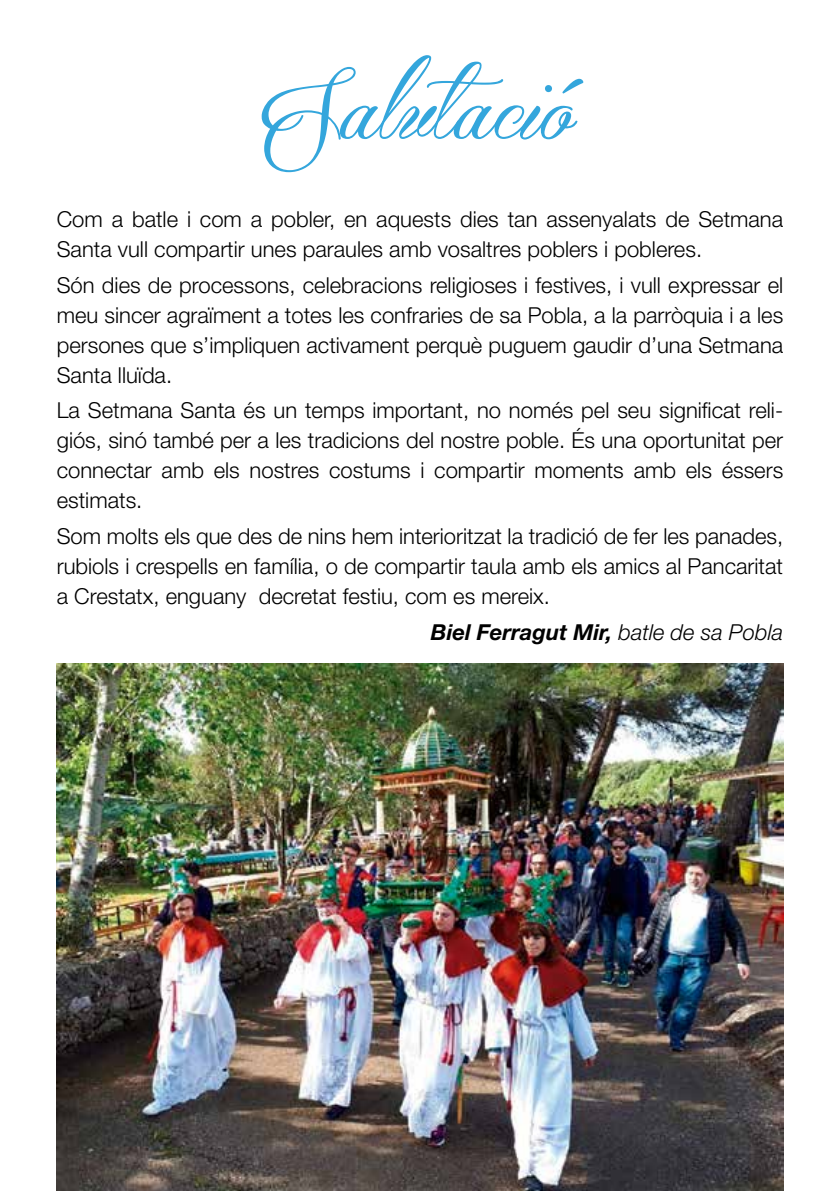
<style>
.page{position:relative;width:840px;height:1191px;background:#fff}
.page>*{position:absolute;margin:0;border:0;box-sizing:border-box;transform-origin:0 0}
.t1{font:120px "Qaskin Black Personal Use";color:#34a6dc}
.t2{font:300 22px/30px "Helvetica Neue LT Std";color:#000;text-align:justify}
.t3{font:italic 700 22px "Helvetica Neue LT Std";color:#000}
.s1{font-weight:300}
</style>
<div class="page">
<img style="left:57px;top:663px;width:725px;height:528px">
<h1 class="t1" style="left:261px;top:39px;width:316px">Salutació</h1>
<p class="t2" style="left:57px;top:204px;width:727px">Com a batle i com a pobler, en aquests dies tan assenyalats de Setmana<br>Santa vull compartir unes paraules amb vosaltres poblers i pobleres.</p>
<p class="t2" style="left:57px;top:269px;width:727px">Són dies de processons, celebracions religioses i festives, i vull expressar el meu sincer agraïment a totes les confraries de sa Pobla, a la parròquia i a les persones que s’impliquen activament perquè puguem gaudir d’una Setmana Santa lluïda.</p>
<p class="t2" style="left:57px;top:395px;width:727px">La Setmana Santa és un temps important, no només pel seu significat reli&shy;giós, sinó també per a les tradicions del nostre poble. És una oportunitat per connectar amb els nostres costums i compartir moments amb els éssers estimats.</p>
<p class="t2" style="left:57px;top:521px;width:727px">Som molts els que des de nins hem interioritzat la tradició de fer les panades, rubiols i crespells en família, o de compartir taula amb els amics al Pancaritat a Crestatx, enguany decretat festiu, com es mereix.</p>
<p class="t3" style="left:430px;top:618px;width:354px">Biel Ferragut Mir, <span class="s1">batle de sa Pobla</span></p>
</div>
